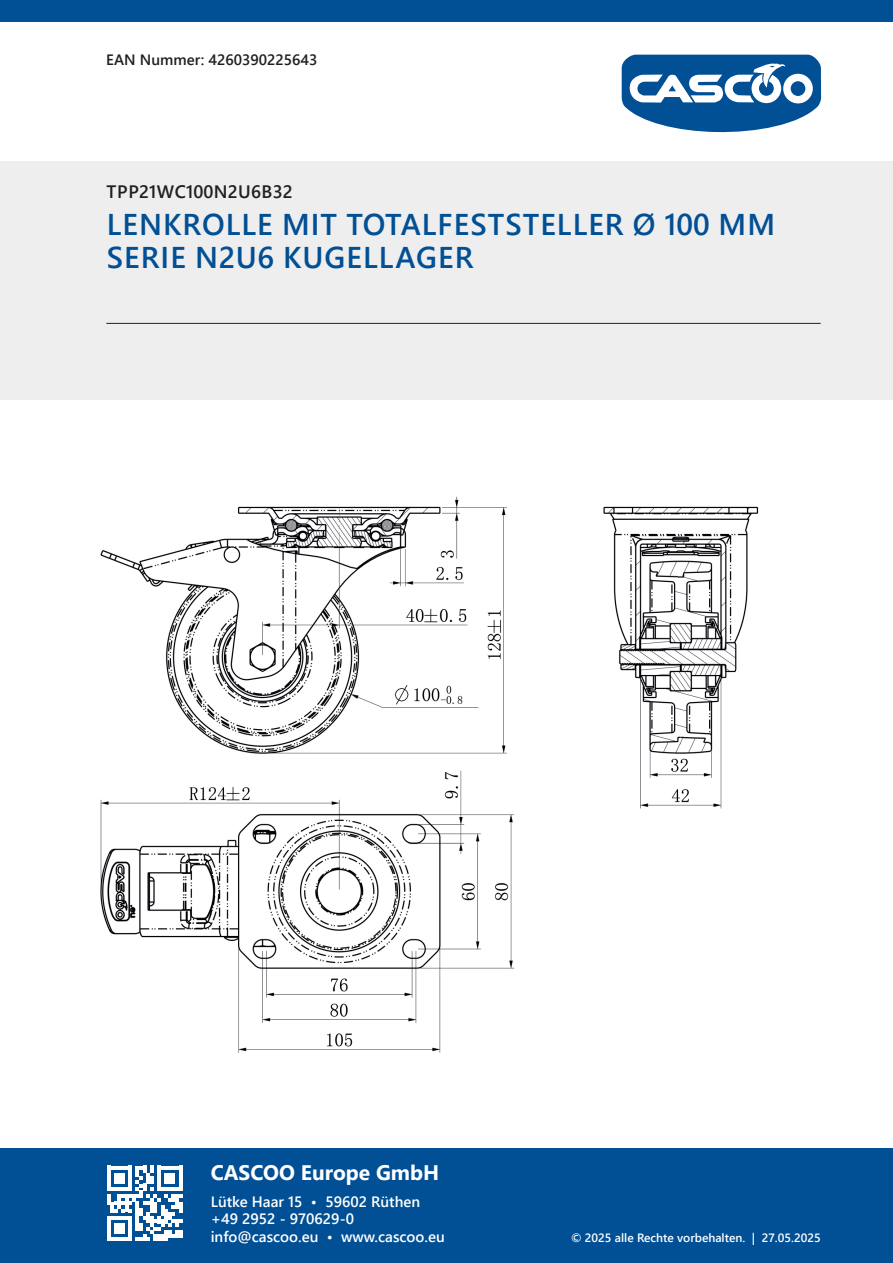
<style>
.page{position:relative;width:893px;height:1263px;background:#fff}
.page>*{position:absolute;margin:0;border:0;box-sizing:border-box;transform-origin:0 0}
.t1{font:600 30px/33px "Segoe UI";letter-spacing:.035em;color:#014f94}
.t2{font:700 21px "Segoe UI";color:#fff}
.t3{font:600 18px "Segoe UI";letter-spacing:.02em;color:#231f20}
.t4{font:600 15px/17.5px "Segoe UI";color:#fff}
.t5{font:600 15px "Segoe UI";color:#231f20}
.t6{font:600 12px "Segoe UI";color:#fff}
</style>
<div class="page">
<div style="left:0;top:1148px;width:893px;height:115px;background:#014f94"></div>
<svg style="left:107px;top:1166px;width:75px;height:75px"></svg>
<svg style="left:100px;top:496px;width:659px;height:557px"></svg>
<svg style="left:622px;top:55px;width:199px;height:77px"></svg>
<div style="left:0;top:162px;width:893px;height:238px;background:#eeeeef"></div>
<div style="left:0;top:0;width:893px;height:21px;background:#014f94"></div>
<hr style="left:106px;top:323px;width:715px;height:1px;background:#231f20">
<p class="t5" style="left:106px;top:45px;width:213px">EAN Nummer: 4260390225643</p>
<p class="t3" style="left:107px;top:175px;width:188px">TPP21WC100N2U6B32</p>
<h1 class="t1" style="left:107px;top:206px;width:670px">LENKROLLE MIT TOTALFESTSTELLER Ø 100 MM<br>SERIE N2U6 KUGELLAGER</h1>
<h2 class="t2" style="left:211px;top:1153px;width:230px">CASCOO Europe GmbH</h2>
<p class="t4" style="left:211px;top:1191px;width:236px">Lütke Haar 15 • 59602 Rüthen +49 2952 - 970629-0 info@cascoo.eu • www.cascoo.eu</p>
<p class="t6" style="left:571px;top:1226px;width:251px">© 2025 alle Rechte vorbehalten. | 27.05.2025</p>
</div>
